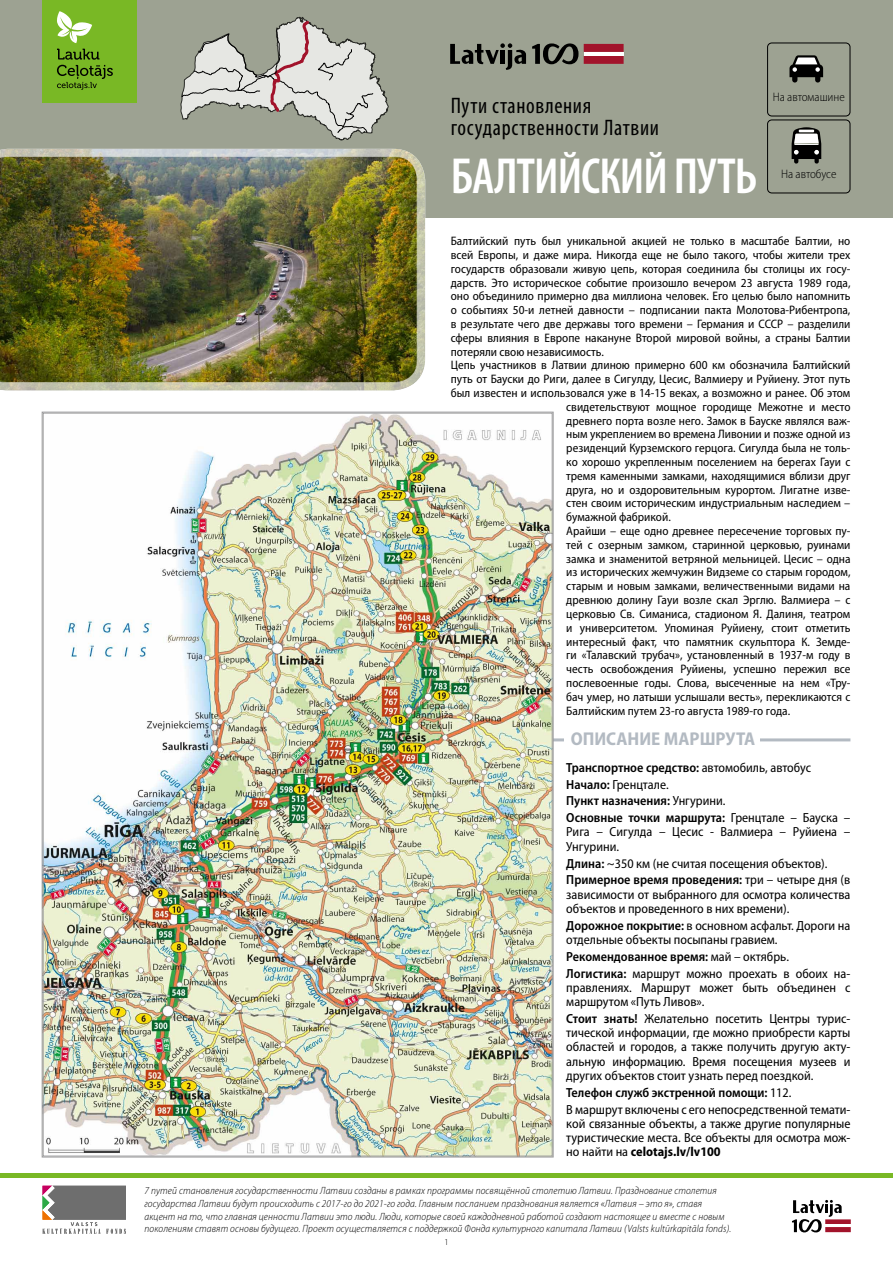
<style>
.page{position:relative;width:893px;height:1263px;background:#fff}
.page>*{position:absolute;margin:0;border:0;box-sizing:border-box;transform-origin:0 0}
.t1{font:600 condensed 51px "Myriad Pro";letter-spacing:-.02em;color:#fff}
.t2{font:condensed 22.5px/22.5px "Myriad Pro";letter-spacing:.03em;color:#000}
.t3{font:700 semi-condensed 18.6px "Myriad Pro";color:#b3bac2}
.t4{font:semi-condensed 13.2px/14.2px "Myriad Pro";color:#000}
.t5{font:600 semi-condensed 13.2px/16.8px "Myriad Pro";color:#000}
.t6{font:semi-condensed 12.3px "Myriad Pro";color:#000}
.t7{font:300 semi-condensed 12.3px "Myriad Pro";color:#000}
.t8{font:italic 300 semi-condensed 10.5px/12.6px "Myriad Pro";letter-spacing:.01em;color:#000}
.t9{font:300 semi-condensed 9px "Myriad Pro";color:#000}
.s1{font-weight:400}
.s2{font-weight:600}
.s3{font-weight:700}
</style>
<div class="page">
<hr style="left:0;top:1174px;width:893px;height:4px;background:#79b825">
<div style="left:0;top:0;width:893px;height:218px;background:#9da292"></div>
<div style="left:0;top:148px;width:427px;height:245px;background:#fff;opacity:.66"></div>
<svg style="left:450px;top:43px;width:76px;height:27px"></svg>
<svg style="left:532px;top:43px;width:46px;height:21px"></svg>
<svg style="left:584px;top:44px;width:40px;height:20px"></svg>
<hr style="left:584px;top:52px;width:40px;height:4px;background:#fff">
<div style="left:43px;top:0;width:94px;height:103px;background:#79b825"></div>
<svg style="left:57px;top:11px;width:35px;height:32px"></svg>
<svg style="left:57px;top:49px;width:56px;height:41px"></svg>
<hr style="left:526px;top:738px;width:324px;height:3px;background:#b3bac2">
<div style="left:564px;top:731px;width:196px;height:17px;background:#fff"></div>
<img style="left:41px;top:411px;width:513px;height:747px">
<svg style="left:792px;top:1200px;width:59px;height:32px"></svg>
<hr style="left:825px;top:1224px;width:26px;height:3px;background:#fff">
<svg style="left:180px;top:16px;width:209px;height:125px"></svg>
<div style="left:767px;top:119px;width:83px;height:74px;border:1px solid #000;border-radius:4px"></div>
<svg style="left:792px;top:127px;width:29px;height:37px"></svg>
<div style="left:767px;top:43px;width:83px;height:73px;border:1px solid #000;border-radius:4px"></div>
<svg style="left:789px;top:55px;width:34px;height:28px"></svg>
<svg style="left:43px;top:1186px;width:83px;height:48px"></svg>
<h2 class="t2" style="left:451px;top:94px;width:210px">Пути становления государственности Латвии</h2>
<h1 class="t1" style="left:451px;top:149px;width:308px">БАЛТИЙСКИЙ ПУТЬ</h1>
<p class="t7" style="left:773px;top:90px;width:74px">На автомашине</p>
<p class="t7" style="left:781px;top:168px;width:57px">На автобусе</p>
<p class="t6" style="left:451px;top:234px;width:401px">Балтийский путь был уникальной акцией не только в масштабе Балтии, но</p>
<p class="t6" style="left:451px;top:248px;width:401px">всей Европы, и даже мира. Никогда еще не было такого, чтобы жители трех</p>
<p class="t6" style="left:451px;top:262px;width:401px">государств образовали живую цепь, которая соединила бы столицы их госу-</p>
<p class="t6" style="left:451px;top:276px;width:401px">дарств. Это историческое событие произошло вечером 23 августа 1989 года,</p>
<p class="t6" style="left:451px;top:290px;width:401px">оно объединило примерно два миллиона человек. Его целью было напомнить</p>
<p class="t6" style="left:451px;top:303px;width:401px">о событиях 50-и летней давности – подписании пакта Молотова-Рибентропа,</p>
<p class="t6" style="left:451px;top:317px;width:401px">в результате чего две державы того времени – Германия и СССР – разделили</p>
<p class="t6" style="left:451px;top:331px;width:401px">сферы влияния в Европе накануне Второй мировой войны, а страны Балтии</p>
<p class="t6" style="left:451px;top:345px;width:155px">потеряли свою независимость.</p>
<p class="t6" style="left:451px;top:359px;width:401px">Цепь участников в Латвии длиною примерно 600 км обозначила Балтийский</p>
<p class="t6" style="left:451px;top:372px;width:401px">путь от Бауски до Риги, далее в Сигулду, Цесис, Валмиеру и Руйиену. Этот путь</p>
<p class="t6" style="left:451px;top:386px;width:401px">был известен и использовался уже в 14-15 веках, а возможно и ранее. Об этом</p>
<p class="t6" style="left:566px;top:400px;width:286px">свидетельствуют мощное городище Межотне и место</p>
<p class="t6" style="left:566px;top:414px;width:286px">древнего порта возле него. Замок в Бауске являлся важ-</p>
<p class="t6" style="left:566px;top:428px;width:286px">ным укреплением во времена Ливонии и позже одной из</p>
<p class="t6" style="left:566px;top:441px;width:286px">резиденций Курземского герцога. Сигулда была не толь-</p>
<p class="t6" style="left:566px;top:455px;width:286px">ко хорошо укрепленным поселением на берегах Гауи с</p>
<p class="t6" style="left:566px;top:469px;width:286px">тремя каменными замками, находящимися вблизи друг</p>
<p class="t6" style="left:566px;top:483px;width:286px">друга, но и оздоровительным курортом. Лигатне изве-</p>
<p class="t6" style="left:566px;top:497px;width:286px">стен своим историческим индустриальным наследием –</p>
<p class="t6" style="left:566px;top:510px;width:106px">бумажной фабрикой.</p>
<p class="t6" style="left:566px;top:524px;width:286px">Арайши – еще одно древнее пересечение торговых пу-</p>
<p class="t6" style="left:566px;top:538px;width:286px">тей с озерным замком, старинной церковью, руинами</p>
<p class="t6" style="left:566px;top:552px;width:286px">замка и знаменитой ветряной мельницей. Цесис – одна</p>
<p class="t6" style="left:566px;top:566px;width:286px">из исторических жемчужин Видземе со старым городом,</p>
<p class="t6" style="left:566px;top:579px;width:286px">старым и новым замками, величественными видами на</p>
<p class="t6" style="left:566px;top:593px;width:286px">древнюю долину Гауи возле скал Эрглю. Валмиера – с</p>
<p class="t6" style="left:566px;top:607px;width:286px">церковью Св. Симаниса, стадионом Я. Далиня, театром</p>
<p class="t6" style="left:566px;top:621px;width:286px">и университетом. Упоминая Руйиену, стоит отметить</p>
<p class="t6" style="left:566px;top:635px;width:286px">интересный факт, что памятник скульптора К. Земде-</p>
<p class="t6" style="left:566px;top:648px;width:286px">ги «Талавский трубач», установленный в 1937-м году в</p>
<p class="t6" style="left:566px;top:662px;width:286px">честь освобождения Руйиены, успешно пережил все</p>
<p class="t6" style="left:566px;top:676px;width:286px">послевоенные годы. Слова, высеченные на нем «Тру-</p>
<p class="t6" style="left:566px;top:690px;width:286px">бач умер, но латыши услышали весть», перекликаются с</p>
<p class="t6" style="left:566px;top:704px;width:225px">Балтийским путем 23-го августа 1989-го года.</p>
<h3 class="t3" style="left:571px;top:729px;width:186px">ОПИСАНИЕ МАРШРУТА</h3>
<p class="t5" style="left:566px;top:759px;width:286px">Транспортное средство: <span class="s1">автомобиль, автобус </span>Начало: <span class="s1">Гренцтале.<br></span>Пункт назначения: <span class="s1">Унгурини.<br></span>Основные точки маршрута: <span class="s1">Гренцтале – Бауска –</span></p>
<p class="t4" style="left:566px;top:825px;width:286px">Рига – Сигулда – Цесис - Валмиера – Руйиена –<br>Унгурини.</p>
<p class="t4" style="left:566px;top:855px;width:286px;line-height:16.8px"><span class="s2">Длина:</span> ~350 км (не считая посещения объектов).<br><span class="s2">Примерное время проведения:</span> три – четыре дня (в</p>
<p class="t4" style="left:566px;top:887px;width:286px">зависимости от выбранного для осмотра количества объектов и проведенного в них времени).</p>
<p class="t4" style="left:566px;top:918px;width:286px"><span class="s2">Дорожное покрытие:</span> в основном асфальт. Дороги на отдельные объекты посыпаны гравием.</p>
<p class="t4" style="left:566px;top:948px;width:286px;line-height:16.8px"><span class="s2">Рекомендованное время:</span> май – октябрь.<br><span class="s2">Логистика:</span> маршрут можно проехать в обоих на-</p>
<p class="t4" style="left:566px;top:980px;width:286px">правлениях. Mаршрут может быть объединен с маршрутом «Путь Ливов».</p>
<p class="t4" style="left:566px;top:1011px;width:286px;text-align:justify"><span class="s2">Стоит знать!</span> Желательно посетить Центры турис&shy;тической информации, где можно приобрести карты областей и городов, а также получить другую акту&shy;альную информацию. Время посещения музеев и других объектов стоит узнать перед поездкой.</p>
<p class="t4" style="left:566px;top:1084px;width:286px;line-height:16.8px"><span class="s2">Телефон служб экстренной помощи:</span> 112.<br>В маршрут включены с его непосредственной темати-</p>
<p class="t4" style="left:566px;top:1116px;width:286px;text-align:justify">кой связанные объекты, а также другие популярные туристические места. Все объекты для осмотра мож&shy;но найти на <span class="s3">celotajs.lv/lv100</span></p>
<p class="t8" style="left:145px;top:1185px;width:588px">7 путей становления государственности Латвии созданы в рамках программы посвящённой столетию Латвии. Празднование столетия государства Латвии будут происходить с 2017-го до 2021-го года. Главным посланием празднования является «Латвия – это я», ставя акцент на то, что главная ценности Латвии это люди. Люди, которые своей каждодневной работой создают настоящее и вместе с новым поколениям ставят основы будущего. Проект осуществляется с поддержкой Фонда культурного капитала Латвии (Valsts kultūrkapitāla fonds).</p>
<p class="t9" style="left:444px;top:1237px;width:6px">1</p>
</div>
